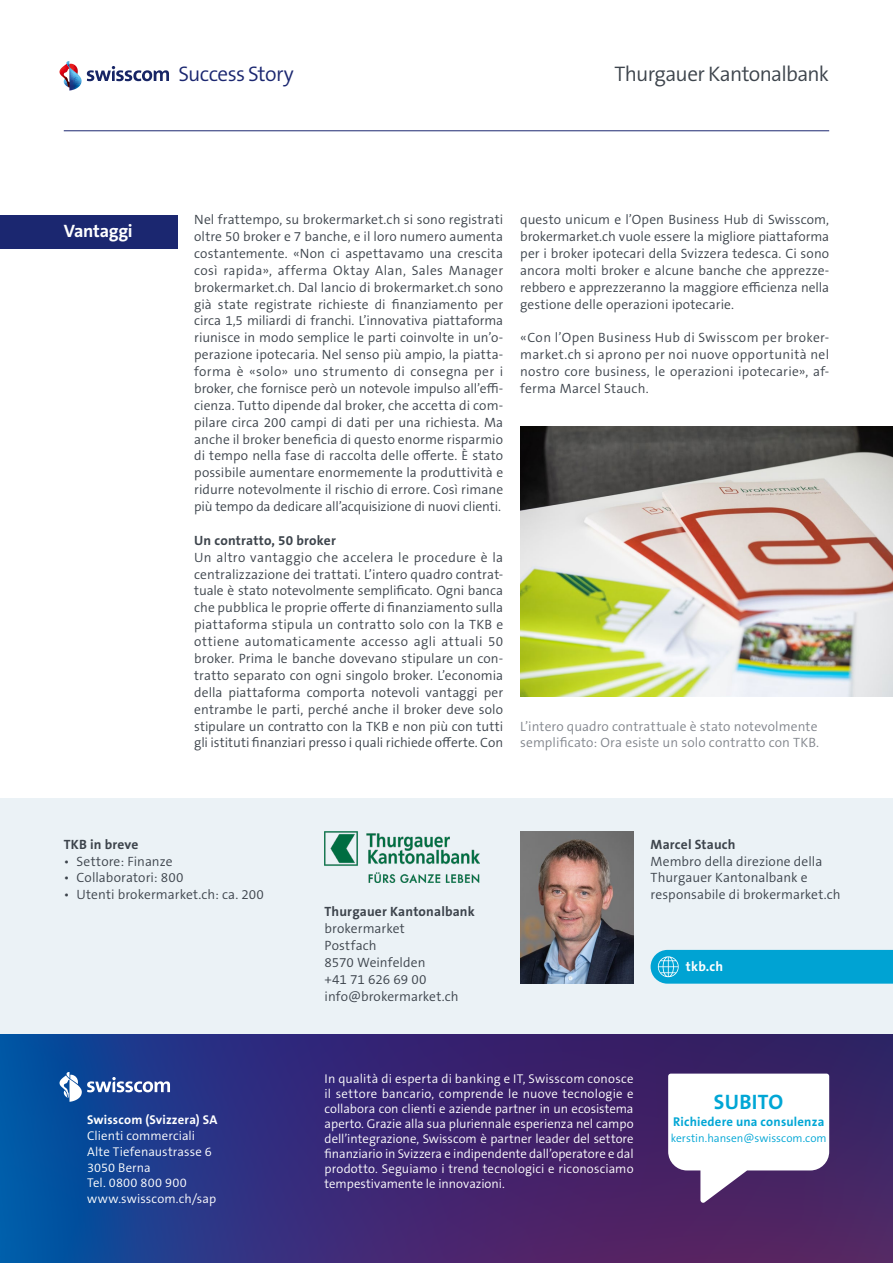
<style>
.page{position:relative;width:893px;height:1263px;background:#fff}
.page>*{position:absolute;margin:0;border:0;box-sizing:border-box;transform-origin:0 0}
.t1{font:300 21.15px "The Sans B W4";letter-spacing:-.03em;color:#3d444c}
.t2{font:300 21.15px "The Sans B W4";letter-spacing:-.025em;color:#1b2770}
.t3{font:700 21px "The Sans B W7";letter-spacing:.01em;color:#00a6d5}
.t4{font:700 18px "The Sans B W7";letter-spacing:-.025em;color:#fff}
.t5{font:300 13.5px/16.8px "The Sans B W4";letter-spacing:.005em;color:#3d444c;text-align:justify}
.t6{font:300 13.5px/16.8px "The Sans B W4";letter-spacing:.01em;color:#82868d}
.t7{font:700 13.5px "The Sans B W7";letter-spacing:.01em;color:#3d444c}
.t8{font:700 13.5px "The Sans B W7";color:#fff}
.t9{font:300 12.75px/15px "The Sans B W4";letter-spacing:.005em;color:#fff;text-align:justify}
.t10{font:700 12.75px "The Sans B W7";letter-spacing:.015em;color:#00a6d5}
.t11{font:700 12.75px "The Sans B W7";letter-spacing:.015em;color:#fff}
.t12{font:300 11.4px "The Sans B W4";letter-spacing:.005em;color:#00a6d5}
</style>
<div class="page">
<div style="left:0;top:798px;width:893px;height:465px;background:#e9f1f5"></div>
<svg style="left:0;top:1034px;width:893px;height:229px;background:#322d78"></svg>
<svg style="left:60px;top:1072px;width:110px;height:30px;background:#4f6fac"></svg>
<svg style="left:59px;top:61px;width:110px;height:30px"></svg>
<hr style="left:64px;top:130px;width:765px;height:1px;background:#1b2770">
<img style="left:325px;top:832px;width:155px;height:50px">
<img style="left:520px;top:832px;width:114px;height:152px">
<img style="left:520px;top:427px;width:373px;height:270px">
<svg style="left:651px;top:950px;width:242px;height:34px;background:#09a6d4"></svg>
<div style="left:0;top:215px;width:177px;height:34px;background:#1b2770"></div>
<svg style="left:668px;top:1073px;width:161px;height:130px;background:#d6cddc"></svg>
<h1 class="t2" style="left:178px;top:60px;width:117px">Success Story</h1>
<h1 class="t1" style="left:614px;top:60px;width:216px">Thurgauer Kantonalbank</h1>
<h3 class="t4" style="left:64px;top:220px;width:70px">Vantaggi</h3>
<p class="t5" style="left:194px;top:211px;width:311px">Nel frattempo, su brokermarket.ch si sono registrati oltre 50 broker e 7 banche, e il loro numero aumenta costantemente. «Non ci aspettavamo una crescita così rapida», afferma Oktay Alan, Sales Manager brokermarket.ch. Dal lancio di brokermarket.ch sono già state registrate richieste di finanziamento per circa 1,5 miliardi di franchi. L’innovativa piattaforma riunisce in modo semplice le parti coinvolte in un’o&shy;perazione ipotecaria. Nel senso più ampio, la piatta&shy;forma è «solo» uno strumento di consegna per i broker, che fornisce però un notevole impulso all’effi&shy;cienza. Tutto dipende dal broker, che accetta di com&shy;pilare circa 200 campi di dati per una richiesta. Ma anche il broker beneficia di questo enorme risparmio di tempo nella fase di raccolta delle offerte. È stato possibile aumentare enormemente la produttività e ridurre notevolmente il rischio di errore. Così rimane più tempo da dedicare all’acquisizione di nuovi clienti.</p>
<p class="t7" style="left:194px;top:532px;width:143px">Un contratto, 50 broker</p>
<p class="t5" style="left:194px;top:549px;width:311px">Un altro vantaggio che accelera le procedure è la centralizzazione dei trattati. L’intero quadro contrat&shy;tuale è stato notevolmente semplificato. Ogni banca che pubblica le proprie offerte di finanziamento sulla piattaforma stipula un contratto solo con la TKB e ottiene automaticamente accesso agli attuali 50 broker. Prima le banche dovevano stipulare un con&shy;tratto separato con ogni singolo broker. L’economia della piattaforma comporta notevoli vantaggi per entrambe le parti, perché anche il broker deve solo stipulare un contratto con la TKB e non più con tutti gli istituti finanziari presso i quali richiede offerte. Con</p>
<p class="t5" style="left:520px;top:211px;width:311px">questo unicum e l’Open Business Hub di Swisscom, brokermarket.ch vuole essere la migliore piattaforma per i broker ipotecari della Svizzera tedesca. Ci sono ancora molti broker e alcune banche che apprezze&shy;rebbero e apprezzeranno la maggiore efficienza nella gestione delle operazioni ipotecarie.</p>
<p class="t5" style="left:520px;top:329px;width:310px">«Con l’Open Business Hub di Swisscom per broker&shy;market.ch si aprono per noi nuove opportunità nel nostro core business, le operazioni ipotecarie», af&shy;ferma Marcel Stauch.</p>
<p class="t6" style="left:520px;top:718px;width:300px">L’intero quadro contrattuale è stato notevolmente semplificato: Ora esiste un solo contratto con TKB.</p>
<p class="t7" style="left:64px;top:835px;width:76px">TKB in breve</p>
<p class="t5" style="left:64px;top:853px;width:110px">• Settore: Finanze</p>
<p class="t5" style="left:64px;top:869px;width:121px">• Collaboratori: 800</p>
<p class="t5" style="left:64px;top:886px;width:202px">• Utenti brokermarket.ch: ca. 200</p>
<p class="t11" style="left:87px;top:1112px;width:132px">Swisscom (Svizzera) SA</p>
<p class="t9" style="left:87px;top:1128px;width:131px;line-height:15.8px;text-align:left">Clienti commerciali<br>Alte Tiefenaustrasse 6<br>3050 Berna<br>Tel. 0800 800 900 www.swisscom.ch/sap</p>
<p class="t7" style="left:325px;top:903px;width:152px">Thurgauer Kantonalbank</p>
<p class="t5" style="left:325px;top:920px;width:135px;text-align:left">brokermarket<br>Postfach<br>8570 Weinfelden<br>+41 71 626 69 00 info@brokermarket.ch</p>
<p class="t7" style="left:651px;top:835px;width:87px">Marcel Stauch</p>
<p class="t5" style="left:651px;top:853px;width:191px;text-align:left">Membro della direzione della<br>Thurgauer Kantonalbank e responsabile di brokermarket.ch</p>
<p class="t8" style="left:686px;top:958px;width:39px">tkb.ch</p>
<p class="t9" style="left:325px;top:1071px;width:311px">In qualità di esperta di banking e IT, Swisscom conosce il settore bancario, comprende le nuove tecnologie e collabora con clienti e aziende partner in un ecosistema aperto. Grazie alla sua pluriennale esperienza nel campo dell’integrazione, Swisscom è partner leader del settore finanziario in Svizzera e indipendente dall’operatore e dal prodotto. Seguiamo i trend tecnologici e riconosciamo tempestivamente le innovazioni.</p>
<h2 class="t3" style="left:714px;top:1089px;width:71px">SUBITO</h2>
<p class="t10" style="left:673px;top:1113px;width:153px">Richiedere una consulenza</p>
<p class="t12" style="left:671px;top:1131px;width:158px">kerstin.hansen@swisscom.com</p>
</div>
